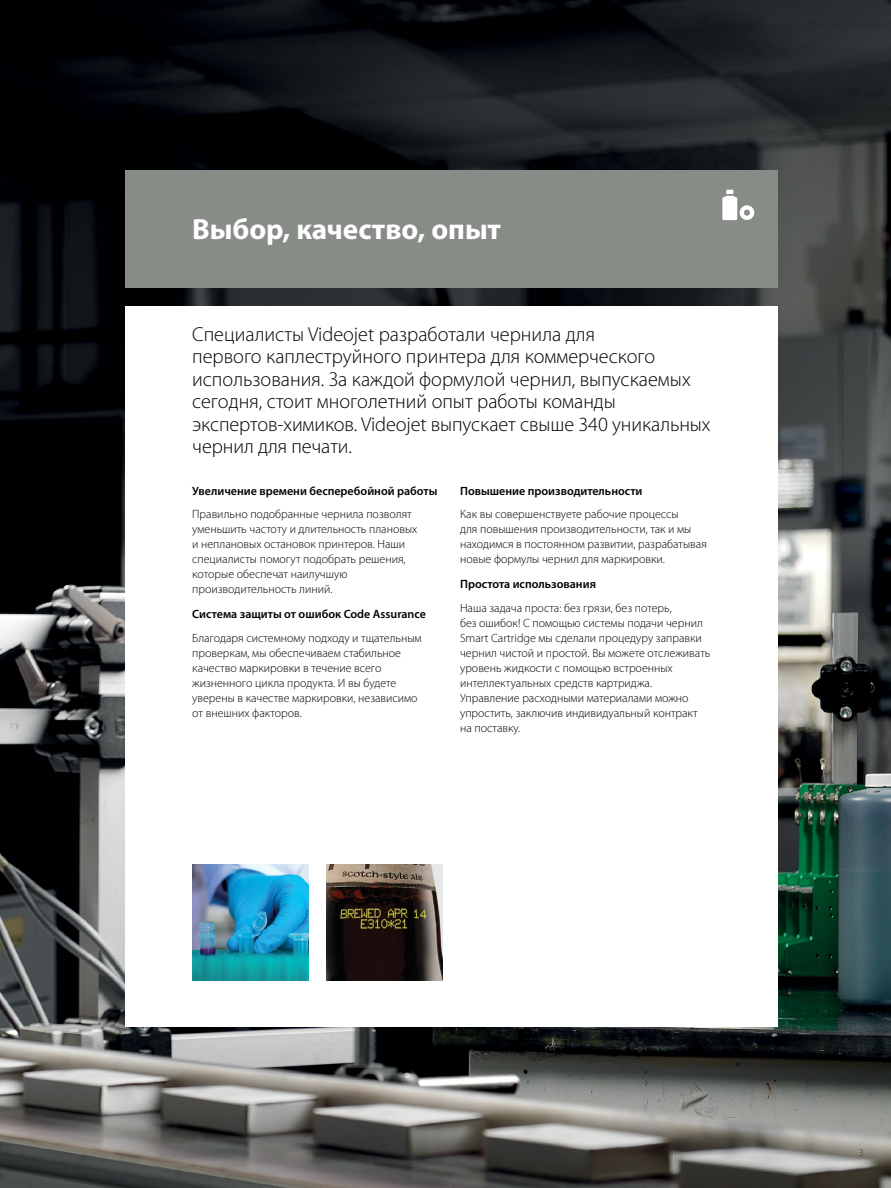
<style>
.page{position:relative;width:891px;height:1188px;background:#fff}
.page>*{position:absolute;margin:0;border:0;box-sizing:border-box;transform-origin:0 0}
.t1{font:700 29.25px "Myriad Pro";color:#fff}
.t2{font:300 20.25px/22.5px "Myriad Pro";color:#000}
.t3{font:300 12px/15px "Myriad Pro";color:#000}
.t4{font:600 12px "Myriad Pro";color:#000}
.t5{font:300 10.5px "Myriad Pro";color:#414042}
</style>
<div class="page">
<img style="left:0;top:0;width:891px;height:1188px">
<div style="left:125px;top:306px;width:653px;height:720px;background:#fff"></div>
<div style="left:125px;top:171px;width:653px;height:117px;background:#888c87"></div>
<img style="left:192px;top:864px;width:117px;height:117px">
<img style="left:326px;top:864px;width:117px;height:117px">
<svg style="left:722px;top:190px;width:32px;height:30px"></svg>
<h1 class="t1" style="left:192px;top:210px;width:310px">Выбор, качество, опыт</h1>
<p class="t2" style="left:192px;top:323px;width:520px">Специалисты Videojet разработали чернила для<br>первого каплеструйного принтера для коммерческого использования. За каждой формулой чернил, выпускаемых сегодня, стоит многолетний опыт работы команды экспертов-химиков. Videojet выпускает свыше 340 уникальных чернил для печати.</p>
<p class="t4" style="left:192px;top:483px;width:247px">Увеличение времени бесперебойной работы</p>
<p class="t3" style="left:192px;top:507px;width:227px">Правильно подобранные чернила позволят уменьшить частоту и длительность плановых и неплановых остановок принтеров. Наши специалисты помогут подобрать решения, которые обеспечат наилучшую производительность линий.</p>
<p class="t4" style="left:192px;top:607px;width:235px">Система защиты от ошибок Code Assurance</p>
<p class="t3" style="left:192px;top:631px;width:231px">Благодаря системному подходу и тщательным проверкам, мы обеспечиваем стабильное качество маркировки в течение всего жизненного цикла продукта. И вы будете уверены в качестве маркировки, независимо от внешних факторов.</p>
<p class="t4" style="left:460px;top:483px;width:184px">Повышение производительности</p>
<p class="t3" style="left:460px;top:507px;width:248px">Как вы совершенствуете рабочие процессы<br>для повышения производительности, так и мы находимся в постоянном развитии, разрабатывая новые формулы чернил для маркировки.</p>
<p class="t4" style="left:460px;top:577px;width:137px">Простота использования</p>
<p class="t3" style="left:460px;top:601px;width:252px">Наша задача проста: без грязи, без потерь,<br>без ошибок! С помощью системы подачи чернил Smart Cartridge мы сделали процедуру заправки чернил чистой и простой. Вы можете отслеживать уровень жидкости с помощью встроенных интеллектуальных средств картриджа.<br>Управление расходными материалами можно упростить, заключив индивидуальный контракт на поставку.</p>
<p class="t5" style="left:859px;top:1147px;width:7px">3</p>
</div>
